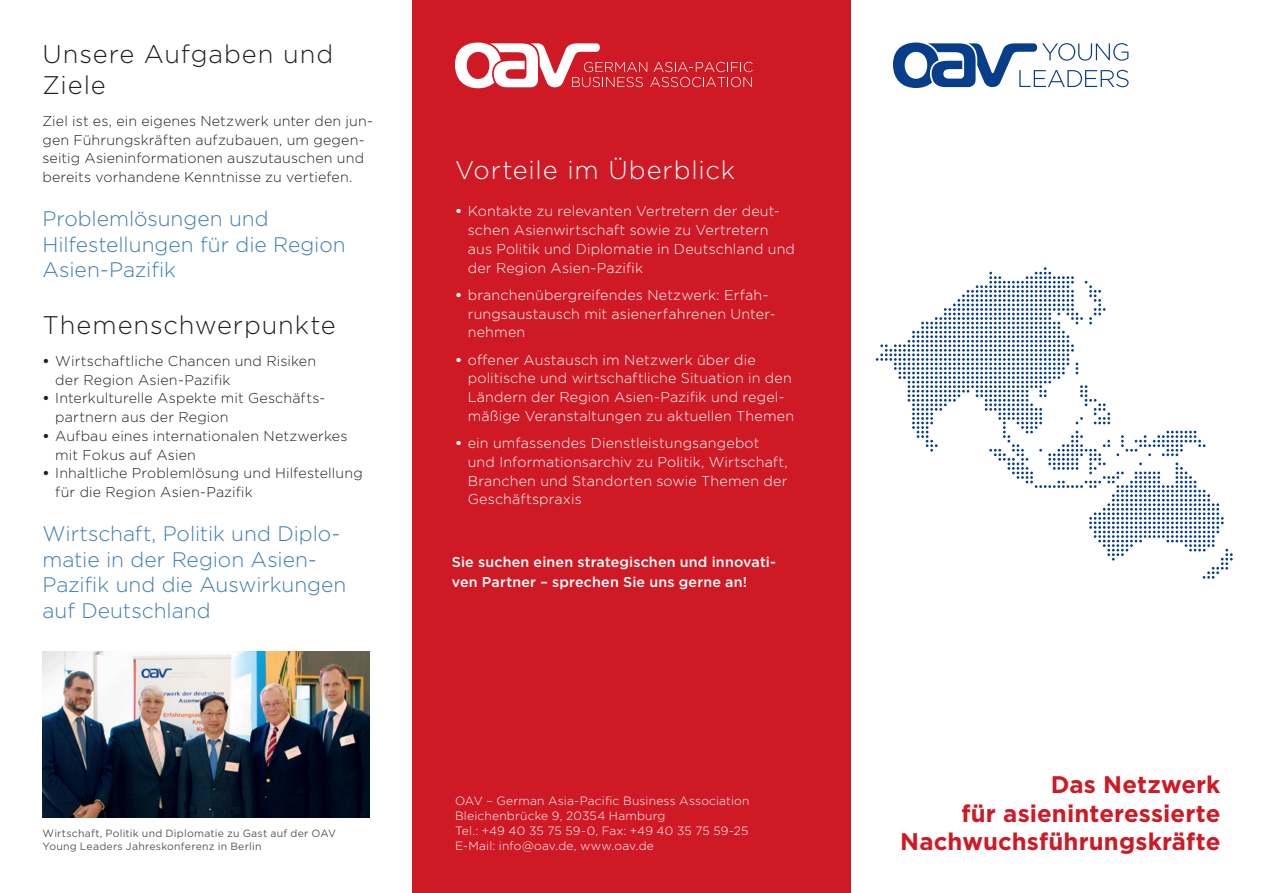
<style>
.page{position:relative;width:1263px;height:893px;background:#fff}
.page>*{position:absolute;margin:0;border:0;box-sizing:border-box;transform-origin:0 0}
.t1{font:300 25.5px/31.5px "Gotham";letter-spacing:.035em;color:#231f20}
.t2{font:300 25.5px "Gotham";letter-spacing:.035em;color:#fff}
.t3{font:700 24px/28.8px "Gotham";letter-spacing:.005em;color:#cf1a25;text-align:right}
.t4{font:300 21px/25.5px "Gotham";color:#3d7eb5}
.t5{font:300 14.25px/18.8px "Gotham";letter-spacing:.01em;color:#fff}
.t6{font:300 14.25px/18.8px "Gotham";letter-spacing:.01em;color:#231f20}
.t7{font:500 14.25px/19.5px "Gotham";letter-spacing:.01em;color:#fff}
.t8{font:300 12px/15px "Gotham";letter-spacing:.015em;color:#fff}
.t9{font:10.5px/13.5px "Gotham";letter-spacing:.02em;color:#57585a}
.s1{font-weight:700}
</style>
<div class="page">
<div style="left:412px;top:0;width:438px;height:893px;background:#cf1a25"></div>
<img style="left:43px;top:652px;width:327px;height:166px">
<svg style="left:893px;top:43px;width:235px;height:45px"></svg>
<svg style="left:455px;top:43px;width:298px;height:45px"></svg>
<svg style="left:876px;top:267px;width:357px;height:312px"></svg>
<h1 class="t1" style="left:43px;top:37px;width:292px">Unsere Aufgaben und<br>Ziele</h1>
<p class="t6" style="left:43px;top:111px;width:332px">Ziel ist es, ein eigenes Netzwerk unter den jun&shy;gen Führungskräften aufzubauen, um gegen&shy;seitig Asieninformationen auszutauschen und bereits vorhandene Kenntnisse zu vertiefen.</p>
<h3 class="t4" style="left:43px;top:206px;width:305px">Problemlösungen und<br>Hilfestellungen für die Region<br>Asien-Pazifik</h3>
<h1 class="t1" style="left:43px;top:309px;width:295px">Themenschwerpunkte</h1>
<p class="t6" style="left:55px;top:351px;width:262px;text-indent:-13px"><span class="s1">•</span> Wirtschaftliche Chancen und Risiken der Region Asien-Pazifik</p>
<p class="t6" style="left:55px;top:389px;width:272px;text-indent:-13px"><span class="s1">•</span> Interkulturelle Aspekte mit Geschäfts&shy;partnern aus der Region</p>
<p class="t6" style="left:55px;top:426px;width:294px;text-indent:-13px"><span class="s1">•</span> Aufbau eines internationalen Netzwerkes mit Fokus auf Asien</p>
<p class="t6" style="left:55px;top:464px;width:309px;text-indent:-13px"><span class="s1">•</span> Inhaltliche Problemlösung und Hilfestellung für die Region Asien-Pazifik</p>
<h3 class="t4" style="left:43px;top:521px;width:305px">Wirtschaft, Politik und Diplo&shy;matie in der Region Asien-<br>Pazifik und die Auswirkungen auf Deutschland</h3>
<p class="t9" style="left:43px;top:826px;width:295px">Wirtschaft, Politik und Diplomatie zu Gast auf der OAV<br>Young Leaders Jahreskonferenz in Berlin</p>
<h1 class="t2" style="left:455px;top:154px;width:282px">Vorteile im Überblick</h1>
<p class="t5" style="left:468px;top:201px;width:329px;text-indent:-13px"><span class="s1">•</span> Kontakte zu relevanten Vertretern der deut&shy;schen Asienwirtschaft sowie zu Vertretern aus Politik und Diplomatie in Deutschland und der Region Asien-Pazifik</p>
<p class="t5" style="left:468px;top:285px;width:309px;text-indent:-13px"><span class="s1">•</span> branchenübergreifendes Netzwerk: Erfah&shy;rungsaustausch mit asienerfahrenen Unter&shy;nehmen</p>
<p class="t5" style="left:468px;top:350px;width:328px;text-indent:-13px"><span class="s1">•</span> offener Austausch im Netzwerk über die politische und wirtschaftliche Situation in den Ländern der Region Asien-Pazifik und regel&shy;mäßige Veranstaltungen zu aktuellen Themen</p>
<p class="t5" style="left:468px;top:433px;width:321px;text-indent:-13px"><span class="s1">•</span> ein umfassendes Dienstleistungsangebot und Informationsarchiv zu Politik, Wirtschaft, Branchen und Standorten sowie Themen der Geschäftspraxis</p>
<p class="t7" style="left:452px;top:552px;width:326px">Sie suchen einen strategischen und innovati&shy;ven Partner – sprechen Sie uns gerne an!</p>
<p class="t8" style="left:455px;top:793px;width:296px">OAV – German Asia-Pacific Business Association Bleichenbrücke 9, 20354 Hamburg<br>Tel.: +49 40 35 75 59-0, Fax: +49 40 35 75 59-25<br>E-Mail: info@oav.de, www.oav.de</p>
<h2 class="t3" style="left:900px;top:770px;width:322px">Das Netzwerk<br>für asieninteressierte<br>Nachwuchsführungskräfte</h2>
</div>
